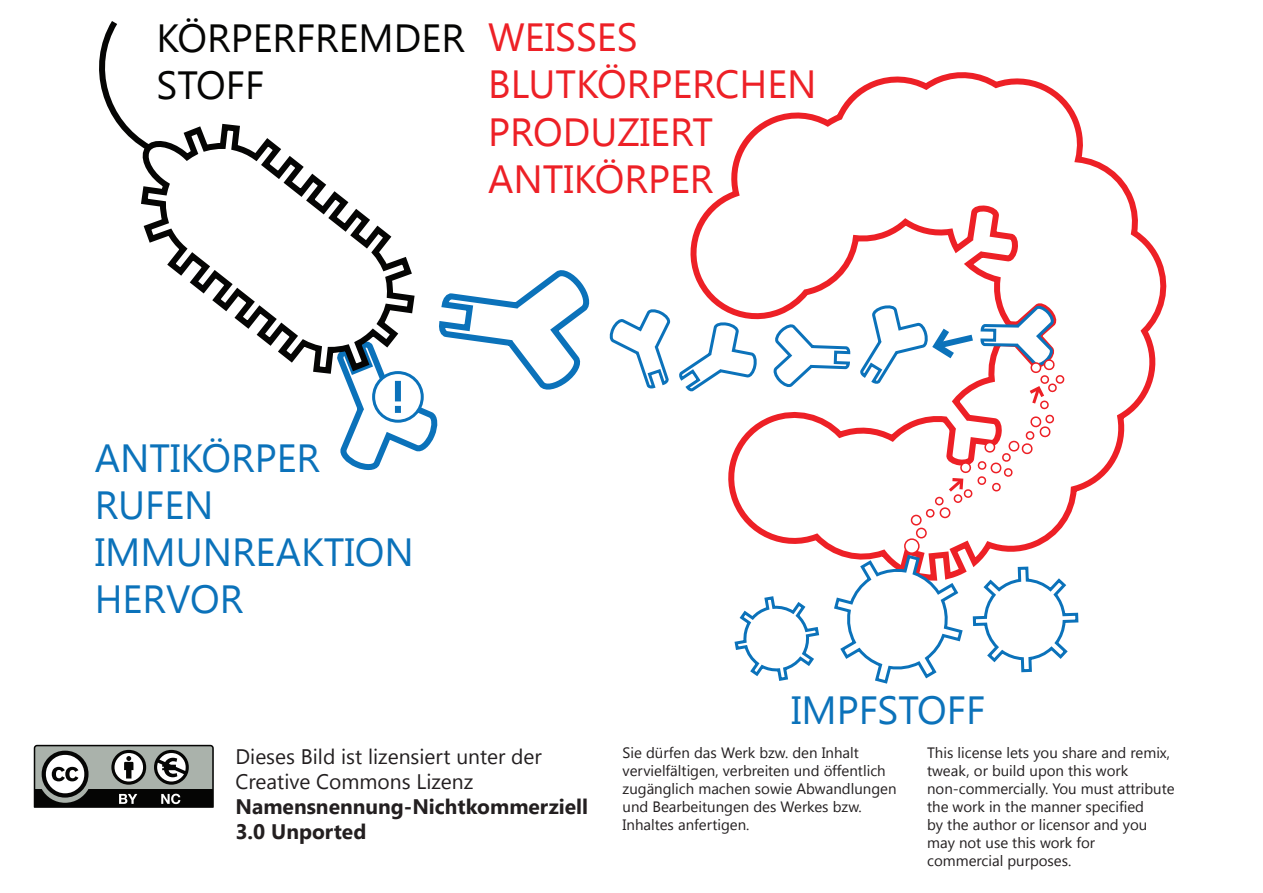
<style>
.page{position:relative;width:1263px;height:893px;background:#fff}
.page>*{position:absolute;margin:0;border:0;box-sizing:border-box;transform-origin:0 0}
.t1{font:39.3px/47.1px "Segoe UI";color:#0b72ba}
.t2{font:39.3px/47.1px "Segoe UI";color:#ed2026}
.t3{font:39.3px/47.1px "Segoe UI";color:#050504}
.t4{font:21px/25.2px "Segoe UI";color:#231f20}
.t5{font:700 21px/25.2px "Segoe UI";color:#231f20}
.t6{font:15px/18px "Segoe UI";color:#231f20}
</style>
<div class="page">
<svg style="left:34px;top:745px;width:180px;height:63px"></svg>
<svg style="left:141px;top:123px;width:270px;height:251px"></svg>
<svg style="left:99px;top:21px;width:58px;height:135px"></svg>
<svg style="left:334px;top:271px;width:256px;height:200px"></svg>
<div style="left:374px;top:373px;width:48px;height:48px;background:#fff;border-radius:50%"></div>
<div style="left:372px;top:371px;width:52px;height:52px;border:3px solid #0b72ba;border-radius:50%"></div>
<div style="left:395px;top:381px;width:6px;height:20px;background:#0b72ba"></div>
<div style="left:395px;top:406px;width:6px;height:7px;background:#0b72ba"></div>
<svg style="left:609px;top:309px;width:76px;height:80px"></svg>
<svg style="left:685px;top:72px;width:482px;height:501px"></svg>
<svg style="left:832px;top:553px;width:132px;height:131px"></svg>
<svg style="left:734px;top:596px;width:86px;height:85px"></svg>
<svg style="left:971px;top:565px;width:109px;height:108px"></svg>
<div style="left:905px;top:539px;width:14px;height:14px;background:#fff;border-radius:50%"></div>
<div style="left:904px;top:538px;width:15px;height:16px;border:2px solid #ed2026;border-radius:50%"></div>
<div style="left:917px;top:528px;width:9px;height:10px;background:#fff;border-radius:50%"></div>
<div style="left:916px;top:528px;width:11px;height:10px;border:2px solid #ed2026;border-radius:50%"></div>
<div style="left:911px;top:515px;width:10px;height:10px;background:#fff;border-radius:50%"></div>
<div style="left:911px;top:515px;width:11px;height:11px;border:2px solid #ed2026;border-radius:50%"></div>
<div style="left:940px;top:508px;width:10px;height:9px;background:#fff;border-radius:50%"></div>
<div style="left:940px;top:507px;width:10px;height:11px;border:2px solid #ed2026;border-radius:50%"></div>
<div style="left:936px;top:497px;width:7px;height:8px;background:#fff;border-radius:50%"></div>
<div style="left:935px;top:497px;width:8px;height:8px;border:2px solid #ed2026;border-radius:50%"></div>
<div style="left:954px;top:494px;width:8px;height:9px;border:2px solid #ed2026;border-radius:50%"></div>
<div style="left:927px;top:510px;width:7px;height:7px;background:#fff;border-radius:50%"></div>
<div style="left:926px;top:509px;width:8px;height:9px;border:2px solid #ed2026;border-radius:50%"></div>
<svg style="left:770px;top:304px;width:296px;height:196px"></svg>
<h1 class="t3" style="left:157px;top:12px;width:310px">KÖRPERFREMDER<br>STOFF</h1>
<h1 class="t2" style="left:488px;top:12px;width:330px">WEISSES<br>BLUTKÖRPERCHEN<br>PRODUZIERT<br>ANTIKÖRPER</h1>
<h1 class="t1" style="left:95px;top:433px;width:321px">ANTIKÖRPER<br>RUFEN<br>IMMUNREAKTION<br>HERVOR</h1>
<h1 class="t1" style="left:791px;top:684px;width:195px">IMPFSTOFF</h1>
<h2 class="t4" style="left:236px;top:743px;width:308px">Dieses Bild ist lizensiert unter der<br>Creative Commons Lizenz</h2>
<h2 class="t5" style="left:236px;top:793px;width:354px">Namensnennung-Nichtkommerziell<br>3.0 Unported</h2>
<p class="t6" style="left:622px;top:743px;width:275px">Sie dürfen das Werk bzw. den Inhalt vervielfältigen, verbreiten und öffentlich zugänglich machen sowie Abwandlungen und Bearbeitungen des Werkes bzw.<br>Inhaltes anfertigen.</p>
<p class="t6" style="left:927px;top:743px;width:249px">This license lets you share and remix, tweak, or build upon this work non-commercially. You must attribute the work in the manner specified<br>by the author or licensor and you may not use this work for commercial purposes.</p>
</div>
